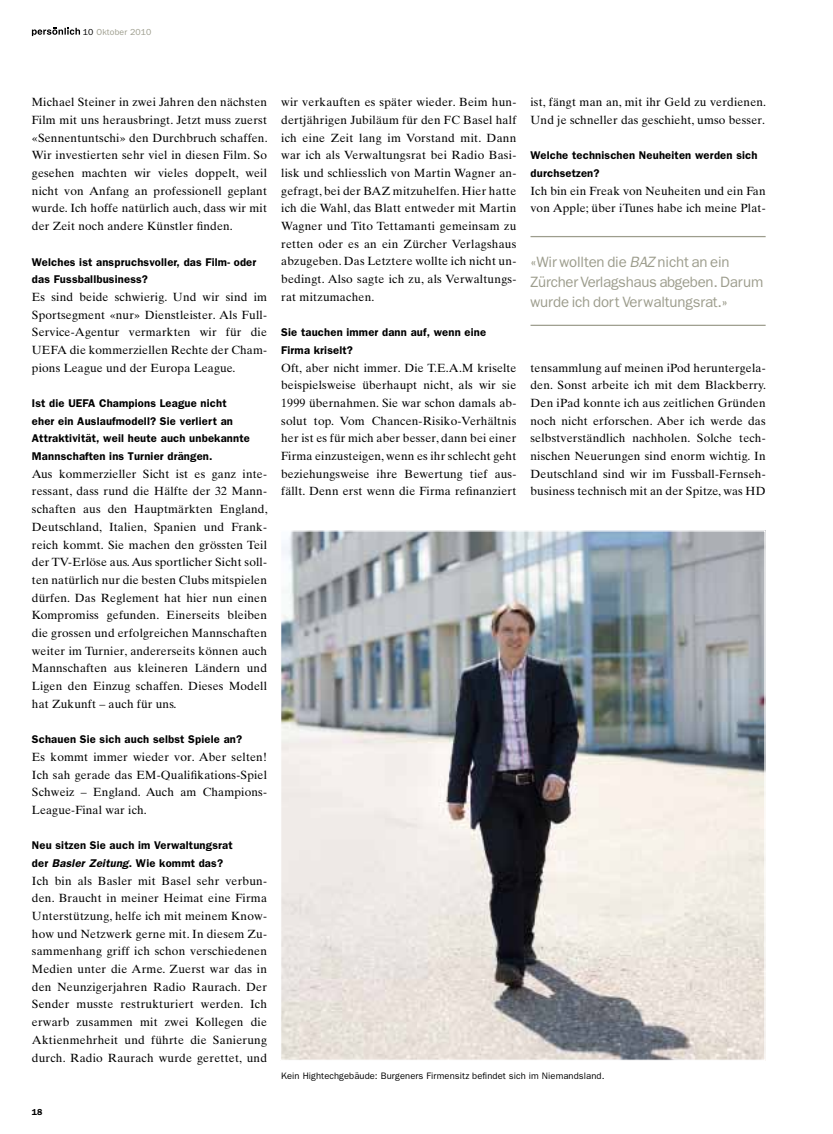
<style>
.page{position:relative;width:833px;height:1134px;background:#fff}
.page>*{position:absolute;margin:0;border:0;box-sizing:border-box;transform-origin:0 0}
.t1{font:15px/20px "Franklin Gothic";letter-spacing:-.01em;color:#9d9d8d}
.t2{font:11.88px/17.6px "Times Ten";letter-spacing:.015em;color:#000;text-align:justify}
.t3{font:600 11.25px/17.6px "Franklin Gothic";letter-spacing:.015em;color:#000}
.t4{font:9.38px "Franklin Gothic";letter-spacing:.01em;color:#000}
.t5{font:8.75px "Franklin Gothic";letter-spacing:.015em;color:#9d9d8d}
.t6{font:600 8.75px "Franklin Gothic";color:#000}
.s1{color:#000}
.s2{font-style:italic}
</style>
<div class="page">
<svg style="left:32px;top:28px;width:48px;height:8px"></svg>
<img style="left:282px;top:532px;width:481px;height:527px">
<hr style="left:530px;top:236px;width:235px;height:1px;background:#9d9d8d">
<hr style="left:530px;top:325px;width:235px;height:1px;background:#9d9d8d">
<p class="t5" style="left:83px;top:27px;width:70px"><span class="s1">10</span> Oktober 2010</p>
<p class="t2" style="left:32px;top:93px;width:237px">Michael Steiner in zwei Jahren den nächsten Film mit uns herausbringt. Jetzt muss zuerst «Sennentuntschi» den Durchbruch schaffen.<br>Wir investierten sehr viel in diesen Film. So gesehen machten wir vieles doppelt, weil nicht von Anfang an professionell geplant wurde. Ich hoffe natürlich auch, dass wir mit der Zeit noch andere Künstler finden.</p>
<p class="t3" style="left:32px;top:253px;width:226px">Welches ist anspruchsvoller, das Film- oder das Fussballbusiness?</p>
<p class="t2" style="left:32px;top:288px;width:237px">Es sind beide schwierig. Und wir sind im Sportsegment «nur» Dienstleister. Als Full-Service-Agentur vermarkten wir für die UEFA die kommerziellen Rechte der Cham&shy;pions League und der Europa League.</p>
<p class="t3" style="left:32px;top:394px;width:220px">Ist die UEFA Champions League nicht eher ein Auslaufmodell? Sie verliert an Attraktivität, weil heute auch unbekannte Mannschaften ins Turnier drängen.</p>
<p class="t2" style="left:32px;top:465px;width:237px">Aus kommerzieller Sicht ist es ganz inte&shy;ressant, dass rund die Hälfte der 32 Mann&shy;schaften aus den Hauptmärkten England, Deutschland, Italien, Spanien und Frank&shy;reich kommt. Sie machen den grössten Teil der TV-Erlöse aus. Aus sportlicher Sicht soll&shy;ten natürlich nur die besten Clubs mitspielen dürfen. Das Reglement hat hier nun einen Kompromiss gefunden. Einerseits bleiben die grossen und erfolgreichen Mannschaften weiter im Turnier, andererseits können auch Mannschaften aus kleineren Ländern und Ligen den Einzug schaffen. Dieses Modell hat Zukunft – auch für uns.</p>
<p class="t3" style="left:32px;top:730px;width:212px">Schauen Sie sich auch selbst Spiele an?</p>
<p class="t2" style="left:32px;top:748px;width:237px">Es kommt immer wieder vor. Aber selten!<br>Ich sah gerade das EM-Qualifikations-Spiel Schweiz – England. Auch am Champions-League-Final war ich.</p>
<p class="t3" style="left:32px;top:836px;width:202px">Neu sitzen Sie auch im Verwaltungsrat der <span class="s2">Basler Zeitung</span>. Wie kommt das?</p>
<p class="t2" style="left:32px;top:872px;width:237px">Ich bin als Basler mit Basel sehr verbun&shy;den. Braucht in meiner Heimat eine Firma Unterstützung, helfe ich mit meinem Know&shy;how und Netzwerk gerne mit. In diesem Zu&shy;sammenhang griff ich schon verschiedenen Medien unter die Arme. Zuerst war das in den Neunzigerjahren Radio Raurach. Der Sender musste restrukturiert werden. Ich erwarb zusammen mit zwei Kollegen die Aktienmehrheit und führte die Sanierung durch. Radio Raurach wurde gerettet, und</p>
<p class="t6" style="left:32px;top:1106px;width:12px">18</p>
<p class="t2" style="left:281px;top:93px;width:237px">wir verkauften es später wieder. Beim hun&shy;dertjährigen Jubiläum für den FC Basel half ich eine Zeit lang im Vorstand mit. Dann war ich als Verwaltungsrat bei Radio Basi&shy;lisk und schliesslich von Martin Wagner an&shy;gefragt, bei der BAZ mitzuhelfen. Hier hatte ich die Wahl, das Blatt entweder mit Martin Wagner und Tito Tettamanti gemeinsam zu retten oder es an ein Zürcher Verlagshaus abzugeben. Das Letztere wollte ich nicht un&shy;bedingt. Also sagte ich zu, als Verwaltungs&shy;rat mitzumachen.</p>
<p class="t3" style="left:281px;top:323px;width:206px">Sie tauchen immer dann auf, wenn eine<br>Firma kriselt?</p>
<p class="t2" style="left:281px;top:359px;width:237px">Oft, aber nicht immer. Die T.E.A.M kriselte beispielsweise überhaupt nicht, als wir sie 1999 übernahmen. Sie war schon damals ab&shy;solut top. Vom Chancen-Risiko-Verhältnis her ist es für mich aber besser, dann bei einer Firma einzusteigen, wenn es ihr schlecht geht beziehungsweise ihre Bewertung tief aus&shy;fällt. Denn erst wenn die Firma refinanziert</p>
<p class="t2" style="left:530px;top:93px;width:237px">ist, fängt man an, mit ihr Geld zu verdienen.<br>Und je schneller das geschieht, umso besser.</p>
<p class="t3" style="left:530px;top:146px;width:228px">Welche technischen Neuheiten werden sich durchsetzen?</p>
<p class="t2" style="left:530px;top:182px;width:237px">Ich bin ein Freak von Neuheiten und ein Fan von Apple; über iTunes habe ich meine Plat-</p>
<p class="t1" style="left:530px;top:252px;width:234px">«Wir wollten die <span class="s2">BAZ</span> nicht an ein<br>Zürcher Verlagshaus abgeben. Darum wurde ich dort Verwaltungsrat.»</p>
<p class="t2" style="left:530px;top:359px;width:237px">tensammlung auf meinen iPod heruntergela&shy;den. Sonst arbeite ich mit dem Blackberry.<br>Den iPad konnte ich aus zeitlichen Gründen noch nicht erforschen. Aber ich werde das selbstverständlich nachholen. Solche tech&shy;nischen Neuerungen sind enorm wichtig. In Deutschland sind wir im Fussball-Fernseh&shy;business technisch mit an der Spitze, was HD</p>
<p class="t4" style="left:281px;top:1071px;width:325px">Kein Hightechgebäude: Burgeners Firmensitz befindet sich im Niemandsland.</p>
</div>
